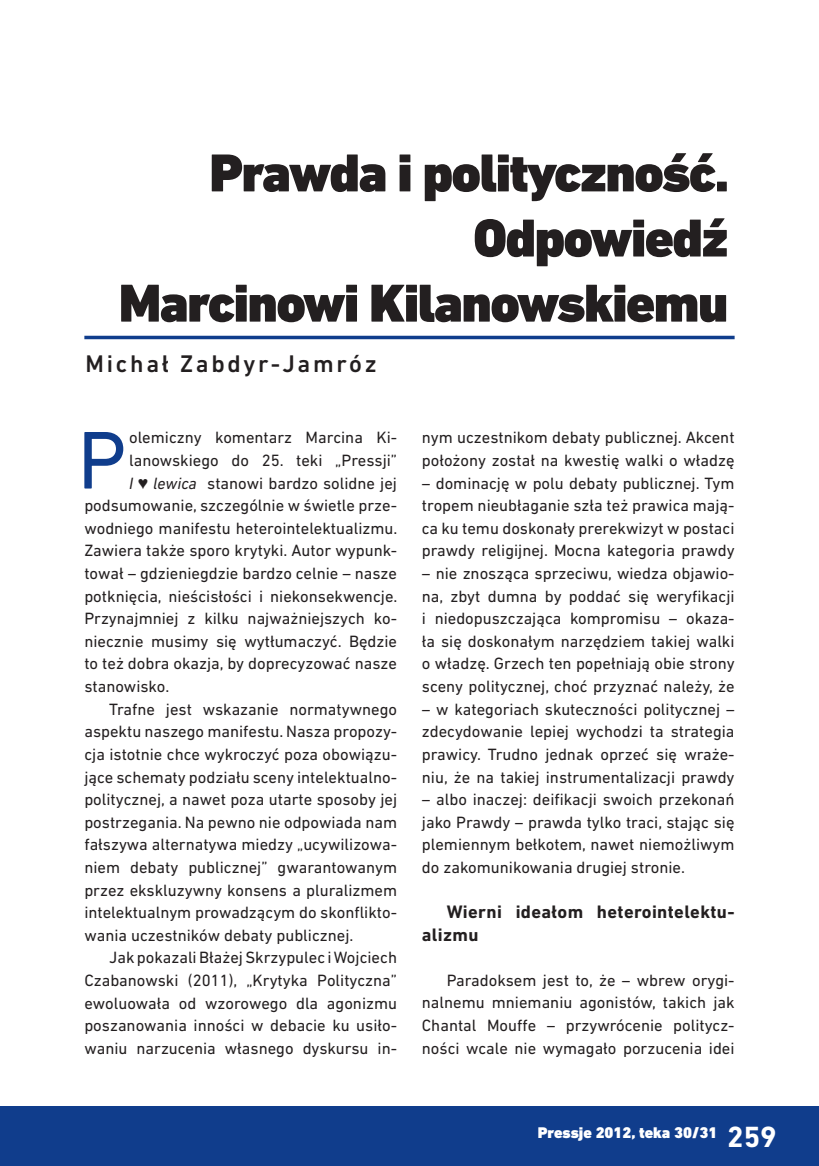
<style>
.page{position:relative;width:819px;height:1166px;background:#fff}
.page>*{position:absolute;margin:0;border:0;box-sizing:border-box;transform-origin:0 0}
._3_Text_glowny{font:83.12px "DIN Next LT Pro";color:#103d8c}
._3_Tytul_rozdzialu_w{font:900 54.25px/65.1px "DIN Next LT Pro";letter-spacing:-.03em;color:#231f20;text-align:right}
.t1{font:700 29.75px "DIN Next LT Pro";color:#fff}
._2_Autor{font:500 24.5px "DIN Next LT Pro";letter-spacing:.11em;color:#231f20}
._3_Podrozdzial_tytul{font:700 18.38px/22.6px "DIN Next LT Pro";letter-spacing:.02em;color:#231f20}
._3_Text_glowny-2{font:16.62px/22.6px "DIN Next LT Pro";color:#231f20;text-align:justify}
._3_Tytul_rozdzialu_w-2{font:900 15.75px "DIN Next LT Pro";color:#fff}
.s1{font-style:italic}
.s2{font-family:"Times New Roman";font-style:italic}
</style>
<div class="page">
<div style="left:0;top:1106px;width:819px;height:60px;background:#103d8c"></div>
<hr style="left:84px;top:336px;width:650px;height:3px;background:#103d8c">
<p class="_3_Tytul_rozdzialu_w" style="left:209px;top:140px;width:521px">Prawda i polityczność.</p>
<p class="_3_Tytul_rozdzialu_w" style="left:119px;top:205px;width:611px">Odpowiedź<br>Marcinowi Kilanowskiemu</p>
<p class="_2_Autor" style="left:86px;top:349px;width:292px">Michał Zabdyr-Jamróz</p>
<p class="_3_Text_glowny" style="left:77px;top:412px;width:51px">P</p>
<p class="_3_Text_glowny-2" style="left:129px;top:426px;width:269px">olemiczny komentarz Marcina Ki-</p>
<p class="_3_Text_glowny-2" style="left:129px;top:449px;width:269px">lanowskiego do 25. teki „Pressji”</p>
<p class="_3_Text_glowny-2" style="left:129px;top:471px;width:269px"><span class="s1">I</span> <span class="s2">♥</span> <span class="s1">lewica</span> stanowi bardzo solidne jej</p>
<p class="_3_Text_glowny-2" style="left:84px;top:494px;width:314px">podsumowanie, szczególnie w świetle prze-</p>
<p class="_3_Text_glowny-2" style="left:84px;top:517px;width:314px">wodniego manifestu heterointelektualizmu.</p>
<p class="_3_Text_glowny-2" style="left:84px;top:539px;width:314px">Zawiera także sporo krytyki. Autor wypunk-</p>
<p class="_3_Text_glowny-2" style="left:84px;top:562px;width:314px">tował – gdzieniegdzie bardzo celnie – nasze</p>
<p class="_3_Text_glowny-2" style="left:84px;top:584px;width:314px">potknięcia, nieścisłości i niekonsekwencje.</p>
<p class="_3_Text_glowny-2" style="left:84px;top:607px;width:314px">Przynajmniej z kilku najważniejszych ko-</p>
<p class="_3_Text_glowny-2" style="left:84px;top:630px;width:314px">niecznie musimy się wytłumaczyć. Będzie</p>
<p class="_3_Text_glowny-2" style="left:84px;top:652px;width:314px">to też dobra okazja, by doprecyzować nasze</p>
<p class="_3_Text_glowny-2" style="left:84px;top:675px;width:87px">stanowisko.</p>
<p class="_3_Text_glowny-2" style="left:84px;top:697px;width:314px;text-indent:25px">Trafne jest wskazanie normatywnego aspektu naszego manifestu. Nasza propozy&shy;cja istotnie chce wykroczyć poza obowiązu&shy;jące schematy podziału sceny intelektualno&shy;politycznej, a nawet poza utarte sposoby jej postrzegania. Na pewno nie odpowiada nam fałszywa alternatywa miedzy „ucywilizowa&shy;niem debaty publicznej” gwarantowanym przez ekskluzywny konsens a pluralizmem intelektualnym prowadzącym do skonflikto&shy;wania uczestników debaty publicznej.</p>
<p class="_3_Text_glowny-2" style="left:84px;top:946px;width:314px;text-indent:25px">Jak pokazali Błażej Skrzypulec i Wojciech Czabanowski (2011), „Krytyka Polityczna” ewoluowała od wzorowego dla agonizmu poszanowania inności w debacie ku usiło&shy;waniu narzucenia własnego dyskursu in-</p>
<p class="_3_Text_glowny-2" style="left:422px;top:426px;width:314px">nym uczestnikom debaty publicznej. Akcent położony został na kwestię walki o władzę</p>
<p class="_3_Text_glowny-2" style="left:422px;top:471px;width:314px">– dominację w polu debaty publicznej. Tym tropem nieubłaganie szła też prawica mają&shy;ca ku temu doskonały prerekwizyt w postaci prawdy religijnej. Mocna kategoria prawdy</p>
<p class="_3_Text_glowny-2" style="left:422px;top:562px;width:314px">– nie znosząca sprzeciwu, wiedza objawio&shy;na, zbyt dumna by poddać się weryfikacji i niedopuszczająca kompromisu – okaza&shy;ła się doskonałym narzędziem takiej walki o władzę. Grzech ten popełniają obie strony sceny politycznej, choć przyznać należy, że</p>
<p class="_3_Text_glowny-2" style="left:422px;top:697px;width:314px">– w kategoriach skuteczności politycznej – zdecydowanie lepiej wychodzi ta strategia prawicy. Trudno jednak oprzeć się wraże&shy;niu, że na takiej instrumentalizacji prawdy</p>
<p class="_3_Text_glowny-2" style="left:422px;top:788px;width:314px">– albo inaczej: deifikacji swoich przekonań jako Prawdy – prawda tylko traci, stając się plemiennym bełkotem, nawet niemożliwym do zakomunikowania drugiej stronie.</p>
<p class="_3_Podrozdzial_tytul" style="left:422px;top:900px;width:314px;text-indent:25px">Wierni ideałom heterointelektu&shy;alizmu</p>
<p class="_3_Text_glowny-2" style="left:422px;top:968px;width:314px;text-indent:25px">Paradoksem jest to, że – wbrew orygi&shy;nalnemu mniemaniu agonistów, takich jak Chantal Mouffe – przywrócenie politycz&shy;ności wcale nie wymagało porzucenia idei</p>
<p class="_3_Tytul_rozdzialu_w-2" style="left:537px;top:1123px;width:181px">Pressje 2012, teka 30/31</p>
<p class="t1" style="left:727px;top:1120px;width:51px">259</p>
</div>
